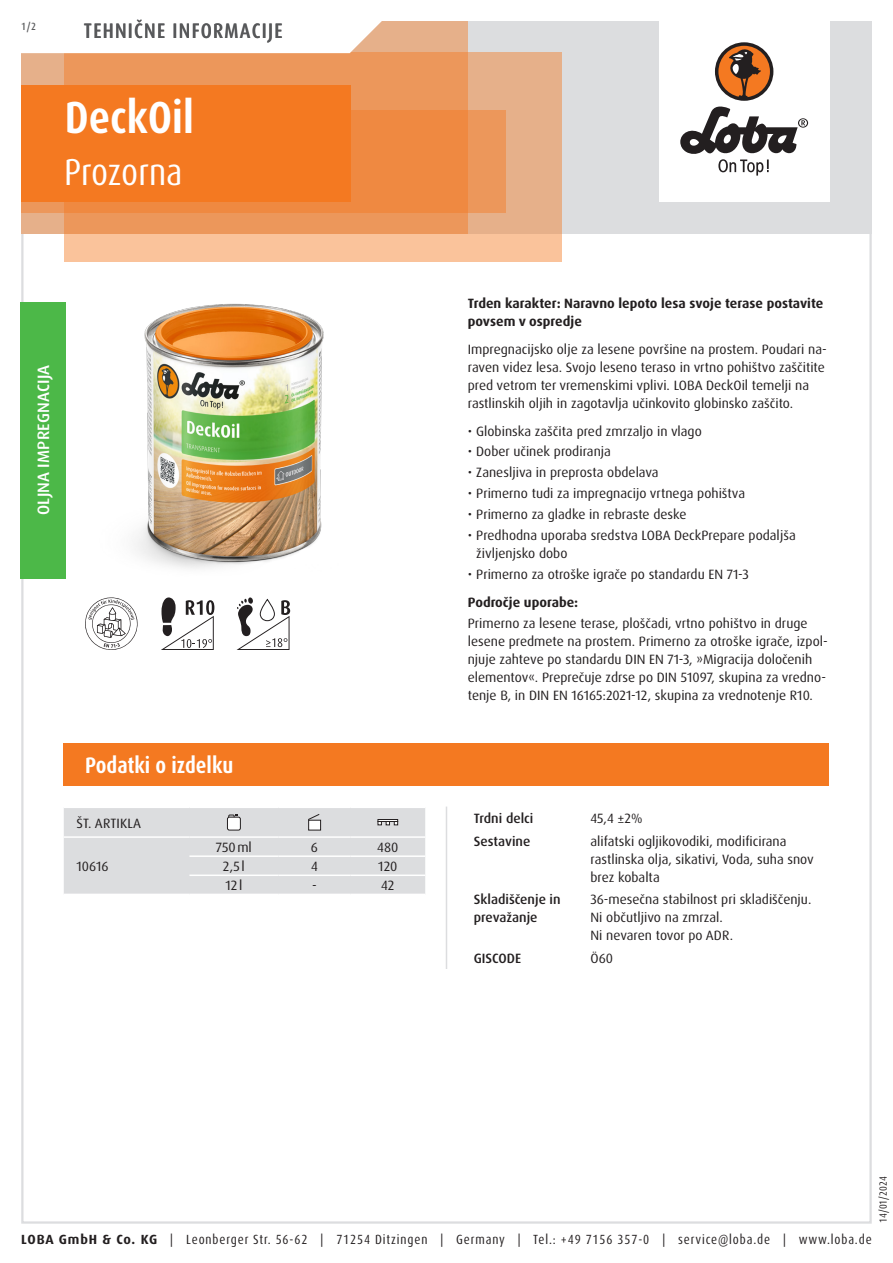
<style>
.page{position:relative;width:893px;height:1263px;background:#fff}
.page>*{position:absolute;margin:0;border:0;box-sizing:border-box;transform-origin:0 0}
.Produktname_weiss{font:700 condensed 45px "Dax Pro";color:#fff}
.Variante_weiss{font:condensed 37.5px "Dax Pro";color:#fff}
.Abschnitt{font:700 condensed 22.5px "Dax Pro";color:#fff}
.TI{font:500 condensed 21px "Dax Pro";letter-spacing:.06em;color:#57585a}
.Produktart_Oel-Veredelung{font:500 16.5px "Dax Pro";letter-spacing:.01em;color:#fff}
.Text{font:13.5px/18px "Dax Pro";color:#231f20}
.Text_ohne_Silbentrennung{font:13.5px/18px "Dax Pro";color:#231f20}
.Text_Bold{font:700 13.5px/18px "Dax Pro";color:#231f20}
.Text_Medium{font:500 13.5px/18px "Dax Pro";color:#231f20}
.Text_zentriert{font:13.5px "Dax Pro";color:#231f20}
.Text_Großbuchstaben{font:13.5px "Dax Pro";letter-spacing:.01em;color:#231f20}
.t1{font:condensed 13.35px "Dax Pro";letter-spacing:.065em;color:#231f20}
.t2{font:condensed 10.5px "Dax Pro";color:#231f20}
.t3{font:500 condensed 10.5px "Dax Pro";color:#57585a}
.s1{font-weight:700;font-stretch:normal}
</style>
<div class="page">
<hr style="left:446px;top:806px;width:1px;height:163px;background:#dcdddf">
<svg style="left:64px;top:808px;width:361px;height:86px;background:#dcdddf"></svg>
<div style="left:378px;top:819px;width:20px;height:3px;border:1px solid #231f20"></div>
<div style="left:64px;top:743px;width:765px;height:42px;background:#f47921"></div>
<svg style="left:85px;top:597px;width:53px;height:53px"></svg>
<svg style="left:161px;top:597px;width:53px;height:53px"></svg>
<svg style="left:237px;top:597px;width:53px;height:53px"></svg>
<img style="left:134px;top:303px;width:190px;height:266px">
<div style="left:20px;top:302px;width:46px;height:276px;background:#4cb848"></div>
<div style="left:21px;top:21px;width:851px;height:213px;background:#dcdddf"></div>
<div style="left:659px;top:0;width:170px;height:202px;background:#fff"></div>
<svg style="left:680px;top:106px;width:128px;height:70px"></svg>
<div style="left:715px;top:42px;width:58px;height:59px;background:#231f20;border-radius:50%"></div>
<svg style="left:718px;top:45px;width:52px;height:52px"></svg>
<div style="left:64px;top:52px;width:497px;height:209px;background:linear-gradient(to right,#fec79f,#efb992)"></div>
<div style="left:21px;top:111px;width:485px;height:102px;background:#ec975b"></div>
<svg style="left:21px;top:21px;width:447px;height:213px;background:#ec9355"></svg>
<svg style="left:21px;top:21px;width:411px;height:34px;background:#faede4"></svg>
<div style="left:21px;top:85px;width:330px;height:117px;background:#f47921"></div>
<p class="t3" style="left:21px;top:19px;width:16px">1/2</p>
<p class="TI" style="left:84px;top:17px;width:200px">TEHNIČNE INFORMACIJE</p>
<p class="Produktname_weiss" style="left:65px;top:89px;width:131px">DeckOil</p>
<p class="Variante_weiss" style="left:64px;top:148px;width:120px">Prozorna</p>
<p class="Produktart_Oel-Veredelung" style="left:33px;top:515px;width:152px;rotate:-90deg">OLJNA IMPREGNACIJA</p>
<p class="Abschnitt" style="left:85px;top:751px;width:150px">Podatki o izdelku</p>
<p class="Text_Großbuchstaben" style="left:77px;top:814px;width:66px">ŠT. ARTIKLA</p>
<p class="Text" style="left:77px;top:857px;width:33px">10616</p>
<p class="Text_zentriert" style="left:216px;top:838px;width:37px">750ml</p>
<p class="Text_zentriert" style="left:311px;top:838px;width:9px">6</p>
<p class="Text_zentriert" style="left:377px;top:838px;width:22px">480</p>
<p class="Text_zentriert" style="left:223px;top:858px;width:23px">2,5l</p>
<p class="Text_zentriert" style="left:311px;top:858px;width:8px">4</p>
<p class="Text_zentriert" style="left:378px;top:858px;width:21px">120</p>
<p class="Text_zentriert" style="left:225px;top:877px;width:18px">12l</p>
<p class="Text_zentriert" style="left:312px;top:877px;width:6px">-</p>
<p class="Text_zentriert" style="left:381px;top:877px;width:15px">42</p>
<p class="Text_Bold" style="left:468px;top:295px;width:357px">Trden karakter: Naravno lepoto lesa svoje terase postavite povsem v ospredje</p>
<p class="Text" style="left:468px;top:340px;width:361px">Impregnacijsko olje za lesene površine na prostem. Poudari na&shy;raven videz lesa. Svojo leseno teraso in vrtno pohištvo zaščitite pred vetrom ter vremenskimi vplivi. LOBA DeckOil temelji na rastlinskih oljih in zagotavlja učinkovito globinsko zaščito.</p>
<p class="Text" style="left:468px;top:422px;width:236px">• Globinska zaščita pred zmrzaljo in vlago</p>
<p class="Text" style="left:468px;top:443px;width:145px">• Dober učinek prodiranja</p>
<p class="Text" style="left:468px;top:464px;width:192px">• Zanesljiva in preprosta obdelava</p>
<p class="Text" style="left:468px;top:485px;width:279px">• Primerno tudi za impregnacijo vrtnega pohištva</p>
<p class="Text" style="left:468px;top:506px;width:220px">• Primerno za gladke in rebraste deske</p>
<p class="Text" style="left:476px;top:527px;width:321px;text-indent:-9px">• Predhodna uporaba sredstva LOBA DeckPrepare podaljša življenjsko dobo</p>
<p class="Text" style="left:468px;top:566px;width:283px">• Primerno za otroške igrače po standardu EN 71-3</p>
<p class="Text_Bold" style="left:468px;top:593px;width:112px">Področje uporabe:</p>
<p class="Text" style="left:468px;top:615px;width:361px">Primerno za lesene terase, ploščadi, vrtno pohištvo in druge lesene predmete na prostem. Primerno za otroške igrače, izpol&shy;njuje zahteve po standardu DIN EN 71-3, »Migracija določenih elementov«. Preprečuje zdrse po DIN 51097, skupina za vredno&shy;tenje B, in DIN EN 16165:2021-12, skupina za vrednotenje R10.</p>
<p class="Text_Medium" style="left:474px;top:809px;width:61px">Trdni delci</p>
<p class="Text_ohne_Silbentrennung" style="left:590px;top:809px;width:54px">45,4 ±2%</p>
<p class="Text_Medium" style="left:474px;top:832px;width:58px">Sestavine</p>
<p class="Text_ohne_Silbentrennung" style="left:590px;top:832px;width:225px">alifatski ogljikovodiki, modificirana rastlinska olja, sikativi, Voda, suha snov brez kobalta</p>
<p class="Text_Medium" style="left:474px;top:891px;width:88px">Skladiščenje in prevažanje</p>
<p class="Text_ohne_Silbentrennung" style="left:590px;top:891px;width:222px">36-mesečna stabilnost pri skladiščenju.</p>
<p class="Text_ohne_Silbentrennung" style="left:590px;top:909px;width:134px">Ni občutljivo na zmrzal.</p>
<p class="Text_ohne_Silbentrennung" style="left:590px;top:927px;width:144px">Ni nevaren tovor po ADR.</p>
<p class="Text_Medium" style="left:474px;top:949px;width:49px">GISCODE</p>
<p class="Text_ohne_Silbentrennung" style="left:590px;top:949px;width:24px">Ö60</p>
<p class="t2" style="left:876px;top:1222px;width:48px;rotate:-90deg">14/01/2024</p>
<p class="t1" style="left:21px;top:1230px;width:852px"><span class="s1">LOBA GmbH &amp; Co. KG</span> | Leonberger Str. 56-62 | 71254 Ditzingen | Germany | Tel.: +49 7156 357-0 | service@loba.de | www.loba.de</p>
</div>
